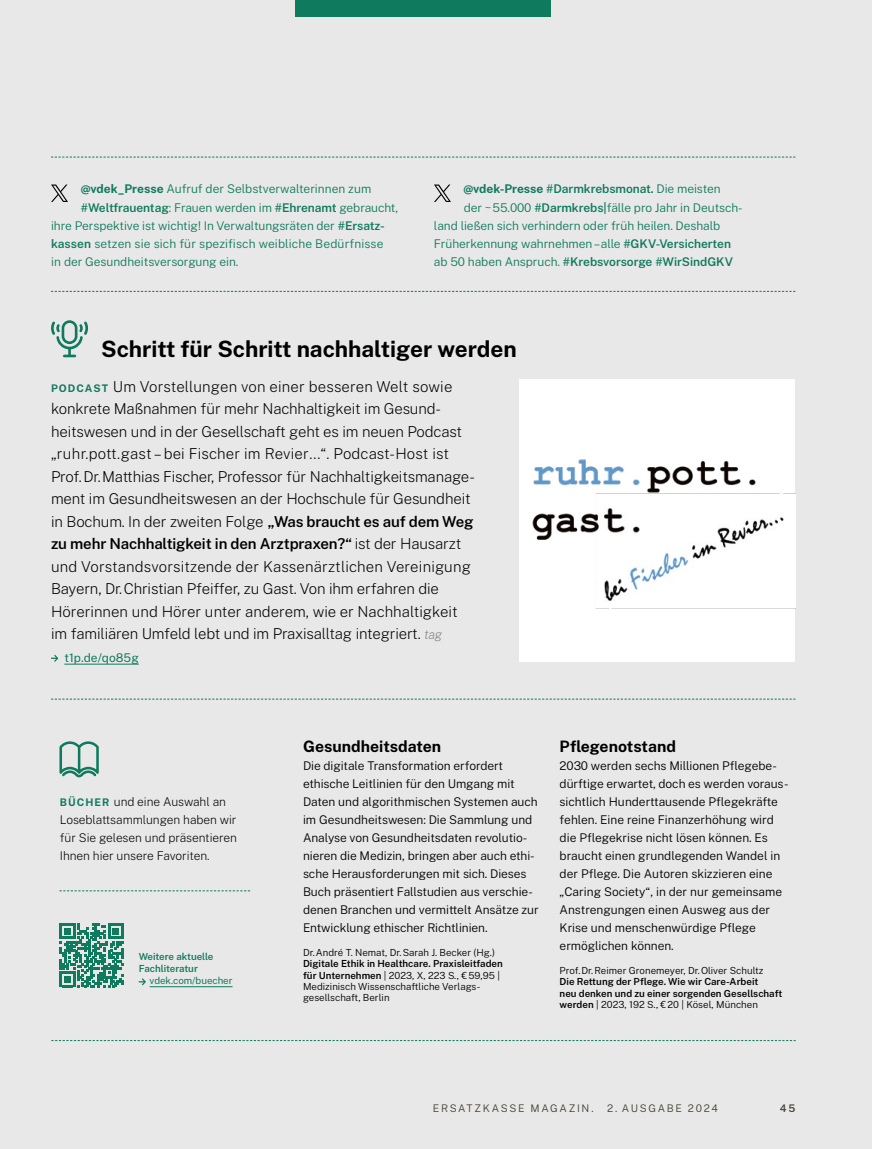
<style>
.page{position:relative;width:872px;height:1149px;background:#fff}
.page>*{position:absolute;margin:0;border:0;box-sizing:border-box;transform-origin:0 0}
.t1{font:700 22.5px "Public Sans";color:#000}
.t2{font:700 15.75px "Public Sans";color:#000}
.t3{font:200 15px/22.5px "Public Sans";letter-spacing:-.01em;color:#000}
.t4{font:300 12px/18px "Public Sans";letter-spacing:-.005em;color:#000}
.t5{font:300 12px "Public Sans";letter-spacing:-.005em;color:#0f7a5d}
.t6{font:200 12px/18px "Public Sans";letter-spacing:-.005em;color:#000}
.t7{font:600 12px "Public Sans";letter-spacing:-.005em;color:#0f7a5d}
.t8{font:12px "Public Sans";color:#0f7a5d}
.t9{font:300 10.5px "Public Sans";letter-spacing:.16em;color:#454034}
.t10{font:600 10.5px "Public Sans";color:#454034}
.t11{font:300 9.75px/11.2px "Public Sans";color:#000}
.t12{font:600 9.75px/11.2px "Public Sans";color:#000}
.t13{font:600 9.75px/12px "Public Sans";letter-spacing:-.01em;color:#0f7a5d}
.t14{font:9.75px "Public Sans";letter-spacing:-.005em;color:#0f7a5d}
.s1{font-weight:700}
.s2{font-weight:600}
.s3{font-weight:300}
.s4{font-weight:700;font-size:10.5px;color:#0f7a5d}
.s5{font-style:italic;font-size:12.75px;color:#81807a}
</style>
<div class="page">
<div style="left:0;top:0;width:872px;height:1148px;background:#e8e8e8"></div>
<svg style="left:51px;top:291px;width:744px;height:1px"></svg>
<svg style="left:51px;top:698px;width:744px;height:1px"></svg>
<svg style="left:51px;top:157px;width:744px;height:1px"></svg>
<svg style="left:59px;top:890px;width:191px;height:1px"></svg>
<svg style="left:59px;top:741px;width:40px;height:36px"></svg>
<hr style="left:150px;top:986px;width:82px;height:1px;background:#0f7a5d">
<svg style="left:139px;top:978px;width:7px;height:7px"></svg>
<svg style="left:60px;top:923px;width:63px;height:63px"></svg>
<svg style="left:51px;top:320px;width:37px;height:37px"></svg>
<hr style="left:64px;top:663px;width:75px;height:1px;background:#0f7a5d">
<svg style="left:51px;top:654px;width:7px;height:7px"></svg>
<div style="left:519px;top:379px;width:276px;height:282px;background:#fff"></div>
<img style="left:532px;top:459px;width:263px;height:142px">
<svg style="left:51px;top:184px;width:17px;height:18px"></svg>
<svg style="left:434px;top:184px;width:17px;height:18px"></svg>
<div style="left:296px;top:0;width:255px;height:17px;background:#0f7a5d"></div>
<p class="t5" style="left:81px;top:181px;width:292px"><span class="s1">@vdek_Presse</span> Aufruf der Selbstverwalterinnen zum</p>
<p class="t5" style="left:81px;top:199px;width:319px"><span class="s2">#Weltfrauentag</span>: Frauen werden im <span class="s2">#Ehrenamt</span> gebraucht,</p>
<p class="t5" style="left:51px;top:217px;width:335px">ihre Perspektive ist wichtig! In Verwaltungsräten der <span class="s2">#Ersatz-</span></p>
<p class="t5" style="left:51px;top:235px;width:334px"><span class="s2">kassen</span> setzen sie sich für spezifisch weibliche Bedürfnisse</p>
<p class="t5" style="left:51px;top:253px;width:189px">in der Gesundheitsversorgung ein.</p>
<p class="t7" style="left:463px;top:180px;width:258px"><span class="s1">@vdek-Presse</span> #Darmkrebsmonat. <span class="s3">Die meisten</span></p>
<p class="t5" style="left:464px;top:199px;width:280px">der ~55.000 <span class="s2">#Darmkrebs|</span>fälle pro Jahr in Deutsch-</p>
<p class="t5" style="left:434px;top:217px;width:288px">land ließen sich verhindern oder früh heilen. Deshalb</p>
<p class="t5" style="left:434px;top:235px;width:298px">Früherkennung wahrnehmen –alle <span class="s2">#GKV-Versicherten</span></p>
<p class="t7" style="left:434px;top:252px;width:300px"><span class="s3">ab 50 haben Anspruch.</span> #Krebsvorsorge #WirSindGKV</p>
<h1 class="t1" style="left:101px;top:332px;width:417px">Schritt für Schritt nachhaltiger werden</h1>
<p class="t3" style="left:51px;top:374px;width:425px"><span class="s4">PODCAST</span> Um Vorstellungen von einer besseren Welt sowie konkrete Maßnahmen für mehr Nachhaltigkeit im Gesund&shy;heitswesen und in der Gesellschaft geht es im neuen Podcast „ruhr.pott.gast – bei Fischer im Revier...“. Podcast-Host ist Prof.Dr.Matthias Fischer, Professor für Nachhaltigkeitsmanage&shy;ment im Gesundheitswesen an der Hochschule für Gesundheit in Bochum. In der zweiten Folge <span class="s2">„Was braucht es auf dem Weg zu mehr Nachhaltigkeit in den Arztpraxen?“</span> ist der Hausarzt und Vorstandsvorsitzende der Kassenärztlichen Vereinigung Bayern, Dr.Christian Pfeiffer, zu Gast. Von ihm erfahren die Hörerinnen und Hörer unter anderem, wie er Nachhaltigkeit im familiären Umfeld lebt und im Praxisalltag integriert. <span class="s5">tag</span></p>
<p class="t8" style="left:64px;top:649px;width:76px">t1p.de/qo85g</p>
<p class="t6" style="left:60px;top:792px;width:179px"><span class="s4">BÜCHER</span> und eine Auswahl an<br>Loseblattsammlungen haben wir für Sie gelesen und präsentieren<br>Ihnen hier unsere Favoriten.</p>
<p class="t13" style="left:139px;top:950px;width:76px">Weitere aktuelle<br>Fachliteratur</p>
<p class="t14" style="left:150px;top:973px;width:84px">vdek.com/buecher</p>
<h2 class="t2" style="left:303px;top:734px;width:140px">Gesundheitsdaten</h2>
<p class="t4" style="left:303px;top:755px;width:237px">Die digitale Transformation erfordert ethische Leitlinien für den Umgang mit Daten und algorithmischen Systemen auch im Gesundheitswesen: Die Sammlung und Analyse von Gesundheitsdaten revolutio&shy;nieren die Medizin, bringen aber auch ethi&shy;sche Herausforderungen mit sich. Dieses Buch präsentiert Fallstudien aus verschie&shy;denen Branchen und vermittelt Ansätze zur Entwicklung ethischer Richtlinien.</p>
<p class="t11" style="left:303px;top:946px;width:193px">Dr.André T. Nemat, Dr.Sarah J. Becker (Hg.)</p>
<p class="t11" style="left:303px;top:957px;width:201px"><span class="s2">Digitale Ethik in Healthcare. Praxisleitfaden für Unternehmen</span> | 2023, X, 223 S., €59,95 | Medizinisch Wissenschaftliche Verlags&shy;gesellschaft, Berlin</p>
<h2 class="t2" style="left:559px;top:734px;width:118px">Pflegenotstand</h2>
<p class="t4" style="left:559px;top:755px;width:230px">2030 werden sechs Millionen Pflegebe&shy;dürftige erwartet, doch es werden voraus&shy;sichtlich Hunderttausende Pflegekräfte fehlen. Eine reine Finanzerhöhung wird die Pflegekrise nicht lösen können. Es braucht einen grundlegenden Wandel in der Pflege. Die Autoren skizzieren eine „Caring Society“, in der nur gemeinsame Anstrengungen einen Ausweg aus der Krise und menschenwürdige Pflege ermöglichen können.</p>
<p class="t11" style="left:559px;top:964px;width:205px">Prof.Dr.Reimer Gronemeyer, Dr.Oliver Schultz</p>
<p class="t12" style="left:559px;top:975px;width:224px">Die Rettung der Pflege. Wie wir Care-Arbeit<br>neu denken und zu einer sorgenden Gesellschaft werden <span class="s3">| 2023, 192 S., €20 | Kösel, München</span></p>
<p class="t9" style="left:433px;top:1100px;width:162px">ERSATZKASSE MAGAZIN.</p>
<p class="t9" style="left:607px;top:1100px;width:112px">2. AUSGABE 2024</p>
<p class="t10" style="left:780px;top:1100px;width:17px">45</p>
</div>
